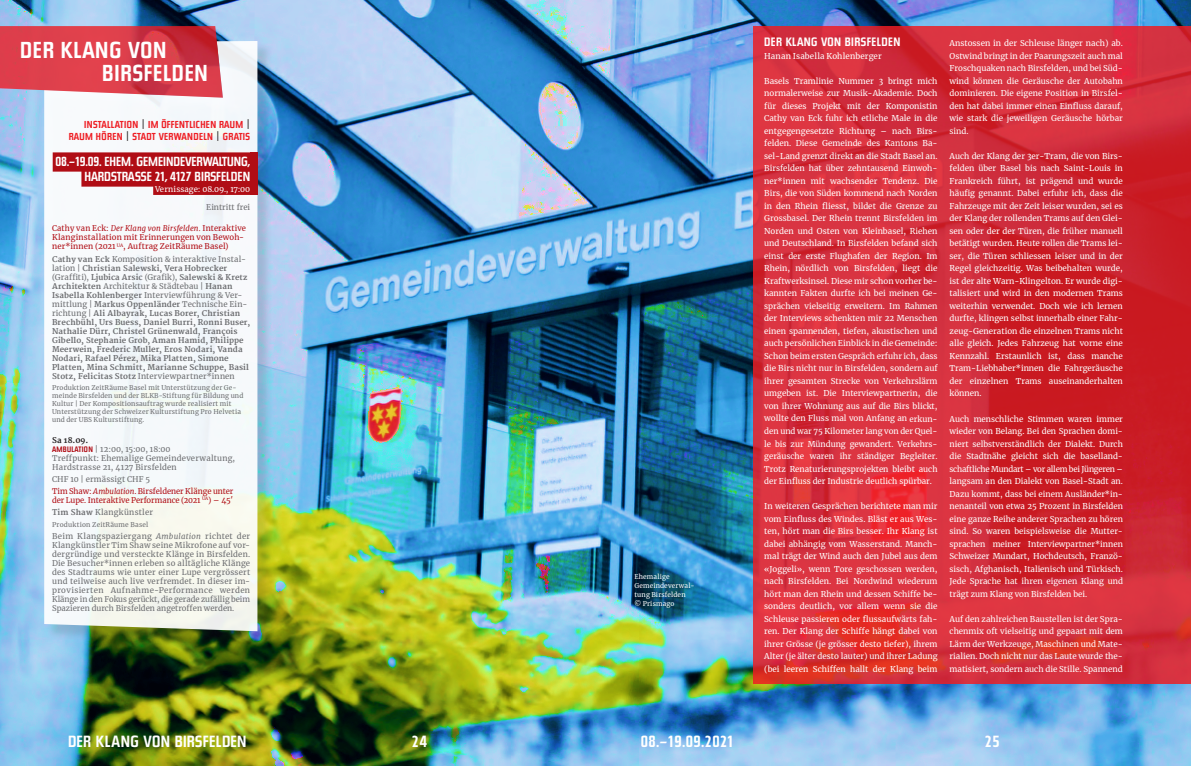
<style>
.page{position:relative;width:1191px;height:766px;background:#fff}
.page>*{position:absolute;margin:0;border:0;box-sizing:border-box;transform-origin:0 0}
.t1{font:700 22.8px/22.8px "Steile Futura BQ";letter-spacing:.04em;color:#fff}
.t2{font:700 16px "Steile Futura BQ";letter-spacing:.02em;color:#fff}
.t3{font:700 13px/15px "Steile Futura BQ";color:#fff;text-align:right}
.t4{font:700 12px "Steile Futura BQ";letter-spacing:.04em;color:#fff}
.t5{font:700 10px/12px "Steile Futura BQ";letter-spacing:.03em;color:#ee1d23;text-align:right}
.t6{font:8px/12.5px "Merriweather";color:#fff;text-align:justify}
.t7{font:700 7.8px/9px "Merriweather";letter-spacing:.015em;color:#6c6d70}
.t8{font:7.8px/9px "Merriweather";letter-spacing:.005em;color:#6c6d70;text-align:justify}
.t9{font:7.8px/9px "Merriweather";letter-spacing:.01em;color:#b00d15}
.t10{font:7.8px/9px "Merriweather";letter-spacing:.025em;color:#6c6d70}
.t11{font:7.8px "Merriweather";letter-spacing:.01em;color:#fff}
.t12{font:6.5px/8px "Merriweather";letter-spacing:.025em;color:#6c6d70}
.t13{font:6.5px/9px "Merriweather";letter-spacing:.02em;color:#fff}
.s1{font-family:"Merriweather";font-weight:400;color:#231f20}
.s2{font-style:italic}
.s3{font-weight:400}
.s4{font-weight:700;color:#231f20}
.s5{font-family:"Steile Futura BQ";font-weight:700;color:#b00d15}
.s6{color:#6c6d70}
.s7{font-weight:700;color:#6c6d70}
</style>
<div class="page">
<img style="left:0;top:0;width:1191px;height:765px">
<svg style="left:753px;top:26px;width:438px;height:657px"></svg>
<div style="left:46px;top:43px;width:227px;height:603px;background:#231f20;opacity:.15"></div>
<svg style="left:44px;top:41px;width:213px;height:590px"></svg>
<div style="left:53px;top:152px;width:197px;height:19px;background:#b00d15"></div>
<div style="left:81px;top:167px;width:169px;height:19px;background:#b00d15"></div>
<div style="left:153px;top:184px;width:97px;height:11px;background:#b00d15"></div>
<svg style="left:0;top:26px;width:223px;height:72px"></svg>
<div style="left:250px;top:152px;width:7px;height:43px;background:#b00d15"></div>
<h1 class="t1" style="left:102px;top:39px;width:107px;text-indent:-82px">DER KLANG VON<br>BIRSFELDEN</h1>
<p class="t5" style="left:69px;top:119px;width:183px">INSTALLATION <span class="s1">|</span> IM ÖFFENTLICHEN RAUM <span class="s1">|<br></span>RAUM HÖREN <span class="s1">|</span> STADT VERWANDELN <span class="s1">|</span> GRATIS</p>
<h3 class="t3" style="left:56px;top:154px;width:196px">08.–19.09. EHEM. GEMEINDEVERWALTUNG,<br>HARDSTRASSE 21, 4127 BIRSFELDEN</h3>
<p class="t11" style="left:155px;top:183px;width:97px">Vernissage: 08.09., 17:00</p>
<p class="t8" style="left:206px;top:202px;width:45px">Eintritt frei</p>
<p class="t9" style="left:52px;top:224px;width:195px">Cathy van Eck: <span class="s2">Der Klang von Birsfelden.</span> Interaktive<br>Klanginstallation mit Erinnerungen von Bewoh&shy;ner*innen (2021 <sup>UA</sup>, Auftrag ZeitRäume Basel)</p>
<p class="t7" style="left:52px;top:255px;width:200px">Cathy van Eck <span class="s3">Komposition &amp; interaktive Instal&shy;lation |</span> Christian Salewski, Vera Hobrecker <span class="s3">(Graffiti),</span> Ljubica Arsic <span class="s3">(Grafik),</span> Salewski &amp; Kretz Architekten <span class="s3">Architektur &amp; Städtebau |</span> Hanan Isabella Kohlenberger <span class="s3">Interviewführung &amp; Ver&shy;mittlung |</span> Markus Oppenländer <span class="s3">Technische Ein&shy;richtung |</span> Ali Albayrak, Lucas Borer, Christian Brechbühl, Urs Buess, Daniel Burri, Ronni Buser, Nathalie Dürr, Christel Grünenwald, François Gibello, Stephanie Grob, Aman Hamid, Philippe Meerwein, Frederic Muller, Eros Nodari, Vanda Nodari, Rafael Pérez, Mika Platten, Simone Platten, Mina Schmitt, Marianne Schuppe, Basil Stotz, Felicitas Stotz <span class="s3">Interviewpartner*innen</span></p>
<p class="t12" style="left:52px;top:384px;width:193px">Produktion ZeitRäume Basel mit Unterstützung der Ge&shy;meinde Birsfelden und der BLKB-Stiftung für Bildung und Kultur | Der Kompositionsauftrag wurde realisiert mit Unterstützung der Schweizer Kulturstiftung Pro Helvetia und der UBS Kulturstiftung.</p>
<p class="t10" style="left:52px;top:435px;width:184px"><span class="s4">Sa 18.09.<br></span><span class="s5">AMBULATION</span> | 12:00, 15:00, 18:00<br>Treffpunkt: Ehemalige Gemeindeverwaltung,<br>Hardstrasse 21, 4127 Birsfelden</p>
<p class="t9" style="left:52px;top:473px;width:183px;line-height:11.8px"><span class="s6">CHF 10 | ermässigt CHF 5<br></span>Tim Shaw: <span class="s2">Ambulation</span>. Birsfeldener Klänge unter</p>
<p class="t9" style="left:52px;top:493px;width:182px;line-height:12.4px">der Lupe. Interaktive Performance (2021 <sup>UA</sup>) – 45′<br><span class="s7">Tim Shaw</span> <span class="s6">Klangkünstler</span></p>
<p class="t12" style="left:52px;top:520px;width:98px">Produktion ZeitRäume Basel</p>
<p class="t8" style="left:52px;top:531px;width:200px">Beim Klangspaziergang <span class="s2">Ambulation</span> richtet der Klangkünstler Tim Shaw seine Mikrofone auf vor&shy;dergründige und versteckte Klänge in Birsfelden.<br>Die Besucher*innen erleben so alltägliche Klänge des Stadtraums wie unter einer Lupe vergrössert und teilweise auch live verfremdet. In dieser im&shy;provisierten Aufnahme-Performance werden Klänge in den Fokus gerückt, die gerade zufällig beim Spazieren durch Birsfelden angetroffen werden.</p>
<p class="t13" style="left:634px;top:572px;width:62px">Ehemalige<br>Gemeindeverwal&shy;tung Birsfelden<br>© Prismago</p>
<h3 class="t4" style="left:764px;top:35px;width:138px">DER KLANG VON BIRSFELDEN</h3>
<p class="t6" style="left:764px;top:49px;width:119px">Hanan Isabella Kohlenberger</p>
<p class="t6" style="left:764px;top:74px;width:175px;text-align:left">Basels Tramlinie Nummer 3 bringt mich normalerweise zur Musik-Akademie. Doch für dieses Projekt mit der Komponistin Cathy van Eck fuhr ich etliche Male in die entgegengesetzte Richtung – nach Birs&shy;felden. Diese Gemeinde des Kantons Ba&shy;sel-Land grenzt direkt an die Stadt Basel an.<br>Birsfelden hat über zehntausend Einwoh&shy;ner*innen mit wachsender Tendenz. Die Birs, die von Süden kommend nach Norden in den Rhein fliesst, bildet die Grenze zu Grossbasel. Der Rhein trennt Birsfelden im Norden und Osten von Kleinbasel, Riehen und Deutschland. In Birsfelden befand sich einst der erste Flughafen der Region. Im Rhein, nördlich von Birsfelden, liegt die Kraftwerksinsel. Diese mir schon vorher be&shy;kannten Fakten durfte ich bei meinen Ge&shy;sprächen vielseitig erweitern. Im Rahmen der Interviews schenkten mir 22 Menschen einen spannenden, tiefen, akustischen und auch persönlichen Einblick in die Gemeinde:<br>Schon beim ersten Gespräch erfuhr ich, dass die Birs nicht nur in Birsfelden, sondern auf ihrer gesamten Strecke von Verkehrslärm umgeben ist. Die Interviewpartnerin, die von ihrer Wohnung aus auf die Birs blickt, wollte den Fluss mal von Anfang an erkun&shy;den und war 75 Kilometer lang von der Quel&shy;le bis zur Mündung gewandert. Verkehrs&shy;geräusche waren ihr ständiger Begleiter.<br>Trotz Renaturierungsprojekten bleibt auch der Einfluss der Industrie deutlich spürbar.</p>
<p class="t6" style="left:764px;top:499px;width:175px">In weiteren Gesprächen berichtete man mir vom Einfluss des Windes. Bläst er aus Wes&shy;ten, hört man die Birs besser. Ihr Klang ist dabei abhängig vom Wasserstand. Manch&shy;mal trägt der Wind auch den Jubel aus dem «Joggeli», wenn Tore geschossen werden, nach Birsfelden. Bei Nordwind wiederum hört man den Rhein und dessen Schiffe be&shy;sonders deutlich, vor allem wenn sie die Schleuse passieren oder flussaufwärts fah&shy;ren. Der Klang der Schiffe hängt dabei von ihrer Grösse (je grösser desto tiefer), ihrem Alter (je älter desto lauter) und ihrer Ladung (bei leeren Schiffen hallt der Klang beim</p>
<p class="t6" style="left:949px;top:37px;width:175px">Anstossen in der Schleuse länger nach) ab.<br>Ostwind bringt in der Paarungszeit auch mal Froschquaken nach Birsfelden, und bei Süd&shy;wind können die Geräusche der Autobahn dominieren. Die eigene Position in Birsfel&shy;den hat dabei immer einen Einfluss darauf, wie stark die jeweiligen Geräusche hörbar sind.</p>
<p class="t6" style="left:949px;top:149px;width:175px;text-align:left">Auch der Klang der 3er-Tram, die von Birs&shy;felden über Basel bis nach Saint-Louis in Frankreich führt, ist prägend und wurde häufig genannt. Dabei erfuhr ich, dass die Fahrzeuge mit der Zeit leiser wurden, sei es der Klang der rollenden Trams auf den Glei&shy;sen oder der der Türen, die früher manuell betätigt wurden. Heute rollen die Trams lei&shy;ser, die Türen schliessen leiser und in der Regel gleichzeitig. Was beibehalten wurde, ist der alte Warn-Klingelton. Er wurde digi&shy;talisiert und wird in den modernen Trams weiterhin verwendet. Doch wie ich lernen durfte, klingen selbst innerhalb einer Fahr&shy;zeug-Generation die einzelnen Trams nicht alle gleich. Jedes Fahrzeug hat vorne eine Kennzahl. Erstaunlich ist, dass manche Tram-Liebhaber*innen die Fahrgeräusche der einzelnen Trams auseinanderhalten können.</p>
<p class="t6" style="left:949px;top:412px;width:175px">Auch menschliche Stimmen waren immer wieder von Belang. Bei den Sprachen domi&shy;niert selbstverständlich der Dialekt. Durch die Stadtnähe gleicht sich die baselland&shy;schaftliche Mundart – vor allem bei Jüngeren – langsam an den Dialekt von Basel-Stadt an.<br>Dazu kommt, dass bei einem Ausländer*in&shy;nenanteil von etwa 25 Prozent in Birsfelden eine ganze Reihe anderer Sprachen zu hören sind. So waren beispielsweise die Mutter&shy;sprachen meiner Interviewpartner*innen Schweizer Mundart, Hochdeutsch, Franzö&shy;sisch, Afghanisch, Italienisch und Türkisch.<br>Jede Sprache hat ihren eigenen Klang und trägt zum Klang von Birsfelden bei.</p>
<p class="t6" style="left:949px;top:612px;width:175px">Auf den zahlreichen Baustellen ist der Spra&shy;chenmix oft vielseitig und gepaart mit dem Lärm der Werkzeuge, Maschinen und Mate&shy;rialien. Doch nicht nur das Laute wurde the&shy;matisiert, sondern auch die Stille. Spannend</p>
<h2 class="t2" style="left:68px;top:731px;width:180px">DER KLANG VON BIRSFELDEN</h2>
<h2 class="t2" style="left:412px;top:731px;width:17px">24</h2>
<h2 class="t2" style="left:641px;top:731px;width:95px">08.–19.09.2021</h2>
<h2 class="t2" style="left:985px;top:731px;width:17px">25</h2>
</div>
